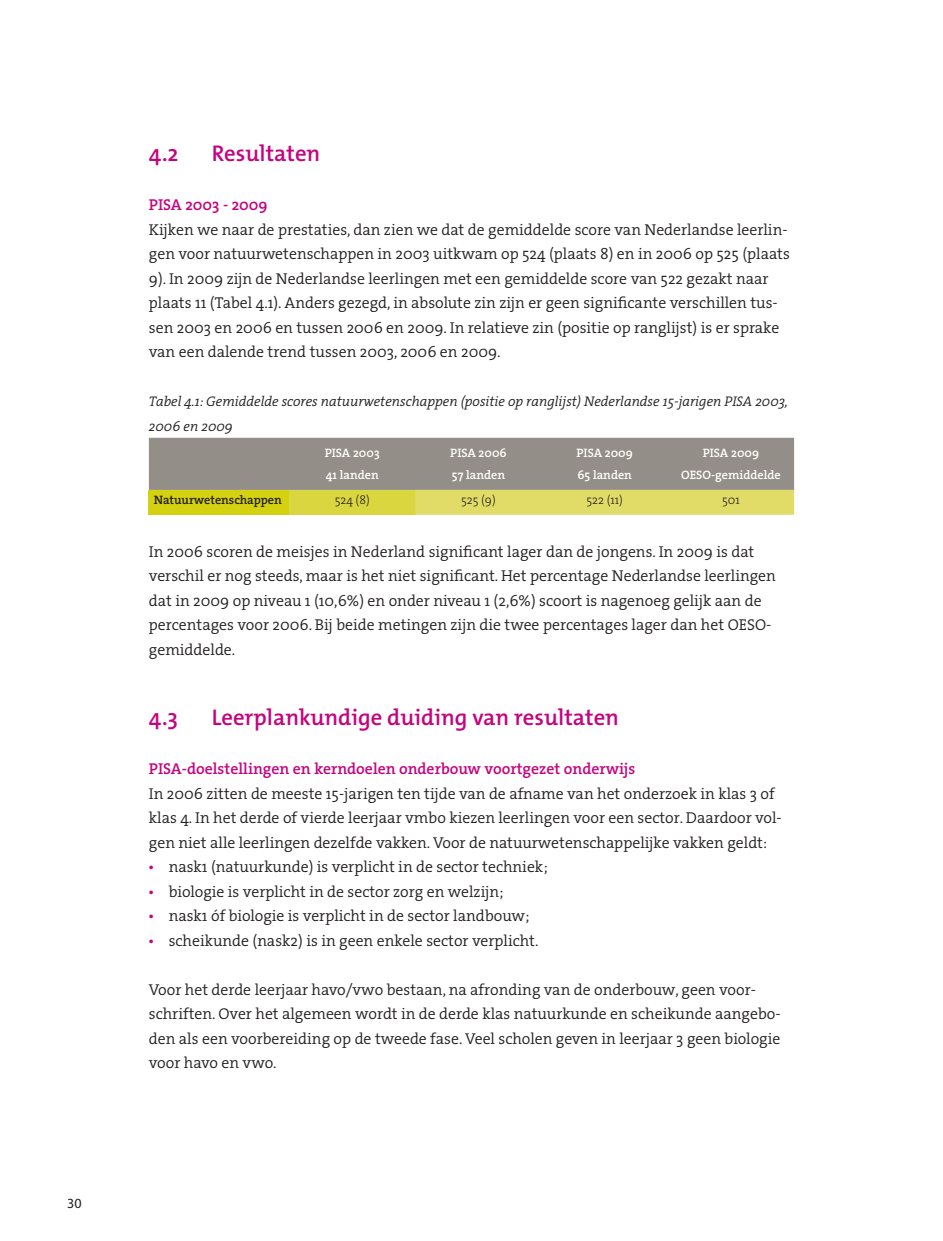
<style>
.page{position:relative;width:943px;height:1241px;background:#fff}
.page>*{position:absolute;margin:0;border:0;box-sizing:border-box;transform-origin:0 0}
.Kop_2{font:600 22.75px "The Mix Os F";color:#c4047f}
.Plat_opsomming{font:15.75px/24.5px "The Serif HP4 Se Lig";color:#231f20}
.Tussenkop{font:15.75px "The Serif HP6 Se Bld";color:#c4047f}
.Bijschrift{font:14px/24.5px "The Serif HP4 Se Lig IT";color:#231f20}
.t1{font:14px "Myriad Pro";color:#231f20}
.tabel_titel{font:12.25px "The Serif HP6 Se Bld";color:#fff}
.tabel{font:12.25px "The Serif HP3 Lig";color:#231f20}
.tabel_vet{font:12.25px "The Serif HP6 Se Bld";color:#231f20}
.s1{font-family:"Myriad Pro";font-size:17.5px;color:#c4047f}
</style>
<div class="page">
<svg style="left:149px;top:438px;width:645px;height:76px;background:#aaa574"></svg>
<p class="t1" style="left:67px;top:1194px;width:16px">30</p>
<p class="Kop_2" style="left:149px;top:139px;width:31px">4.2</p>
<p class="Kop_2" style="left:212px;top:139px;width:110px">Resultaten</p>
<p class="Tussenkop" style="left:149px;top:194px;width:120px">PISA 2003 - 2009</p>
<p class="Plat_opsomming" style="left:149px;top:217px;width:642px">Kijken we naar de prestaties, dan zien we dat de gemiddelde score van Nederlandse leerlin&shy;gen voor natuurwetenschappen in 2003 uitkwam op 524 (plaats 8) en in 2006 op 525 (plaats 9). In 2009 zijn de Nederlandse leerlingen met een gemiddelde score van 522 gezakt naar plaats 11 (Tabel 4.1). Anders gezegd, in absolute zin zijn er geen significante verschillen tus&shy;sen 2003 en 2006 en tussen 2006 en 2009. In relatieve zin (positie op ranglijst) is er sprake van een dalende trend tussen 2003, 2006 en 2009.</p>
<p class="Bijschrift" style="left:149px;top:389px;width:641px">Tabel 4.1: Gemiddelde scores natuurwetenschappen (positie op ranglijst) Nederlandse 15-jarigen PISA 2003,<br>2006 en 2009</p>
<p class="tabel_titel" style="left:325px;top:445px;width:56px">PISA 2003</p>
<p class="tabel_titel" style="left:326px;top:467px;width:54px">41 landen</p>
<p class="tabel_titel" style="left:450px;top:445px;width:58px">PISA 2006</p>
<p class="tabel_titel" style="left:452px;top:467px;width:55px">57 landen</p>
<p class="tabel_titel" style="left:576px;top:445px;width:58px">PISA 2009</p>
<p class="tabel_titel" style="left:577px;top:467px;width:56px">65 landen</p>
<p class="tabel_titel" style="left:702px;top:445px;width:58px">PISA 2009</p>
<p class="tabel_titel" style="left:681px;top:467px;width:101px">OESO-gemiddelde</p>
<p class="tabel_vet" style="left:154px;top:491px;width:130px">Natuurwetenschappen</p>
<p class="tabel" style="left:335px;top:492px;width:37px">524 (8)</p>
<p class="tabel" style="left:461px;top:492px;width:36px">525 (9)</p>
<p class="tabel" style="left:586px;top:492px;width:38px">522 (11)</p>
<p class="tabel" style="left:722px;top:492px;width:19px">501</p>
<p class="Plat_opsomming" style="left:149px;top:539px;width:628px">In 2006 scoren de meisjes in Nederland significant lager dan de jongens. In 2009 is dat verschil er nog steeds, maar is het niet significant. Het percentage Nederlandse leerlingen dat in 2009 op niveau 1 (10,6%) en onder niveau 1 (2,6%) scoort is nagenoeg gelijk aan de percentages voor 2006. Bij beide metingen zijn die twee percentages lager dan het OESO&shy;gemiddelde.</p>
<p class="Kop_2" style="left:149px;top:702px;width:31px">4.3</p>
<p class="Kop_2" style="left:212px;top:702px;width:408px">Leerplankundige duiding van resultaten</p>
<p class="Tussenkop" style="left:149px;top:758px;width:488px">PISA-doelstellingen en kerndoelen onderbouw voortgezet onderwijs</p>
<p class="Plat_opsomming" style="left:149px;top:781px;width:634px">In 2006 zitten de meeste 15-jarigen ten tijde van de afname van het onderzoek in klas 3 of klas 4. In het derde of vierde leerjaar vmbo kiezen leerlingen voor een sector. Daardoor vol&shy;gen niet alle leerlingen dezelfde vakken. Voor de natuurwetenschappelijke vakken geldt:</p>
<p class="Plat_opsomming" style="left:149px;top:854px;width:400px"><span class="s1">•</span> nask1 (natuurkunde) is verplicht in de sector techniek;</p>
<p class="Plat_opsomming" style="left:149px;top:879px;width:356px"><span class="s1">•</span> biologie is verplicht in de sector zorg en welzijn;</p>
<p class="Plat_opsomming" style="left:149px;top:903px;width:382px"><span class="s1">•</span> nask1 óf biologie is verplicht in de sector landbouw;</p>
<p class="Plat_opsomming" style="left:149px;top:928px;width:391px"><span class="s1">•</span> scheikunde (nask2) is in geen enkele sector verplicht.</p>
<p class="Plat_opsomming" style="left:149px;top:977px;width:633px">Voor het derde leerjaar havo/vwo bestaan, na afronding van de onderbouw, geen voor&shy;schriften. Over het algemeen wordt in de derde klas natuurkunde en scheikunde aangebo&shy;den als een voorbereiding op de tweede fase. Veel scholen geven in leerjaar 3 geen biologie voor havo en vwo.</p>
</div>
